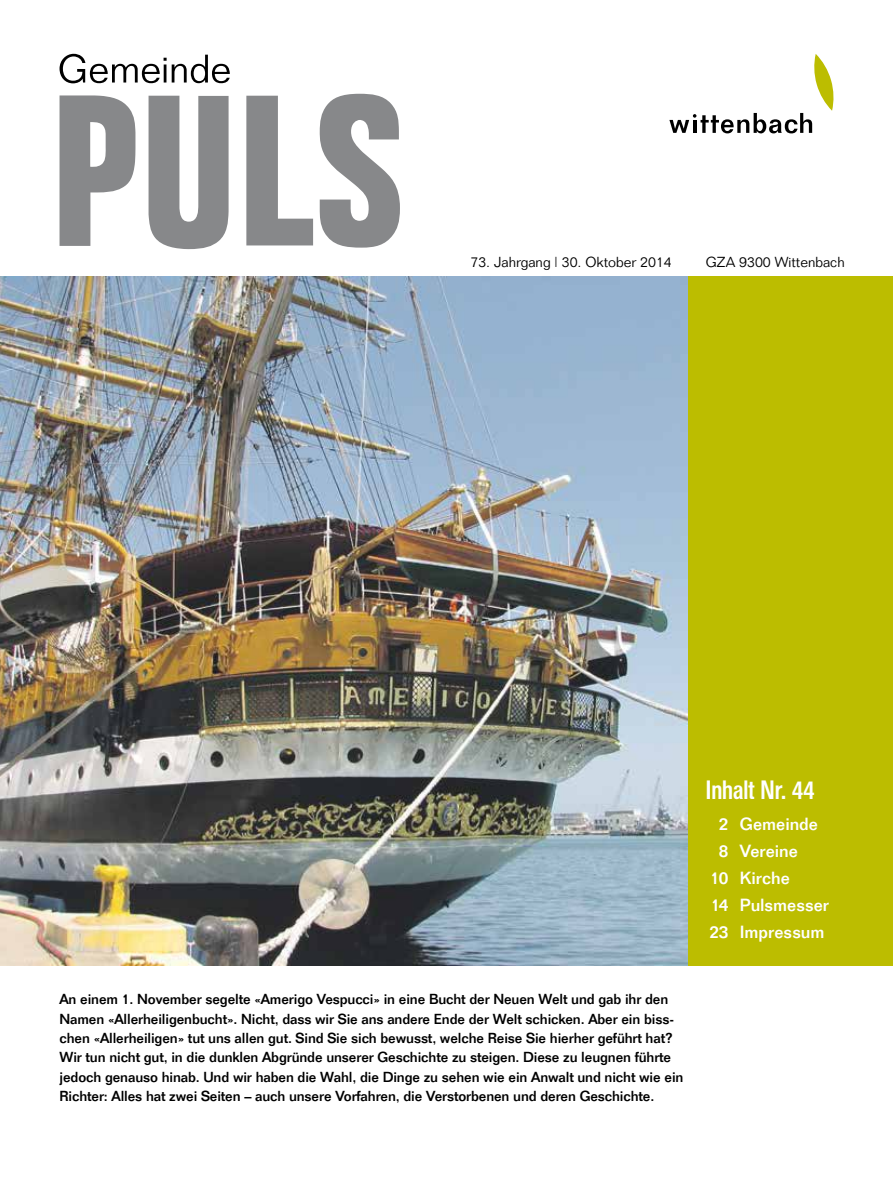
<style>
.page{position:relative;width:893px;height:1191px;background:#fff}
.page>*{position:absolute;margin:0;border:0;box-sizing:border-box;transform-origin:0 0}
.t1{font:500 26.25px "Folio Condensed BQ";color:#fff}
.t2{font:500 17.25px "Folio";letter-spacing:-.005em;color:#fff}
.t3{font:500 14.25px/19.4px "Folio";letter-spacing:-.01em;color:#000}
.t4{font:300 14.25px "Folio";color:#000}
</style>
<div class="page">
<img style="left:0;top:276px;width:689px;height:689px">
<svg style="left:669px;top:54px;width:164px;height:79px"></svg>
<svg style="left:60px;top:95px;width:75px;height:151px"></svg>
<svg style="left:149px;top:96px;width:80px;height:153px"></svg>
<svg style="left:246px;top:96px;width:67px;height:149px"></svg>
<svg style="left:319px;top:94px;width:81px;height:154px"></svg>
<svg style="left:60px;top:54px;width:170px;height:29px"></svg>
<div style="left:689px;top:276px;width:204px;height:689px;background:#bcbd00"></div>
<p class="t4" style="left:470px;top:254px;width:203px">73. Jahrgang | 30. Oktober 2014</p>
<p class="t4" style="left:706px;top:254px;width:140px">GZA 9300 Wittenbach</p>
<p class="t3" style="left:60px;top:989px;width:625px">An einem 1. November segelte «Amerigo Vespucci» in eine Bucht der Neuen Welt und gab ihr den Namen «Allerheiligenbucht». Nicht, dass wir Sie ans andere Ende der Welt schicken. Aber ein biss&shy;chen «Allerheiligen» tut uns allen gut. Sind Sie sich bewusst, welche Reise Sie hierher geführt hat?<br>Wir tun nicht gut, in die dunklen Abgründe unserer Geschichte zu steigen. Diese zu leugnen führte jedoch genauso hinab. Und wir haben die Wahl, die Dinge zu sehen wie ein Anwalt und nicht wie ein Richter: Alles hat zwei Seiten – auch unsere Vorfahren, die Verstorbenen und deren Geschichte.</p>
<h1 class="t1" style="left:706px;top:775px;width:110px">Inhalt Nr. 44</h1>
<p class="t2" style="left:719px;top:813px;width:101px">2 Gemeinde</p>
<p class="t2" style="left:719px;top:840px;width:81px">8 Vereine</p>
<p class="t2" style="left:710px;top:867px;width:81px">10 Kirche</p>
<p class="t2" style="left:711px;top:894px;width:120px">14 Pulsmesser</p>
<p class="t2" style="left:709px;top:921px;width:117px">23 Impressum</p>
</div>
